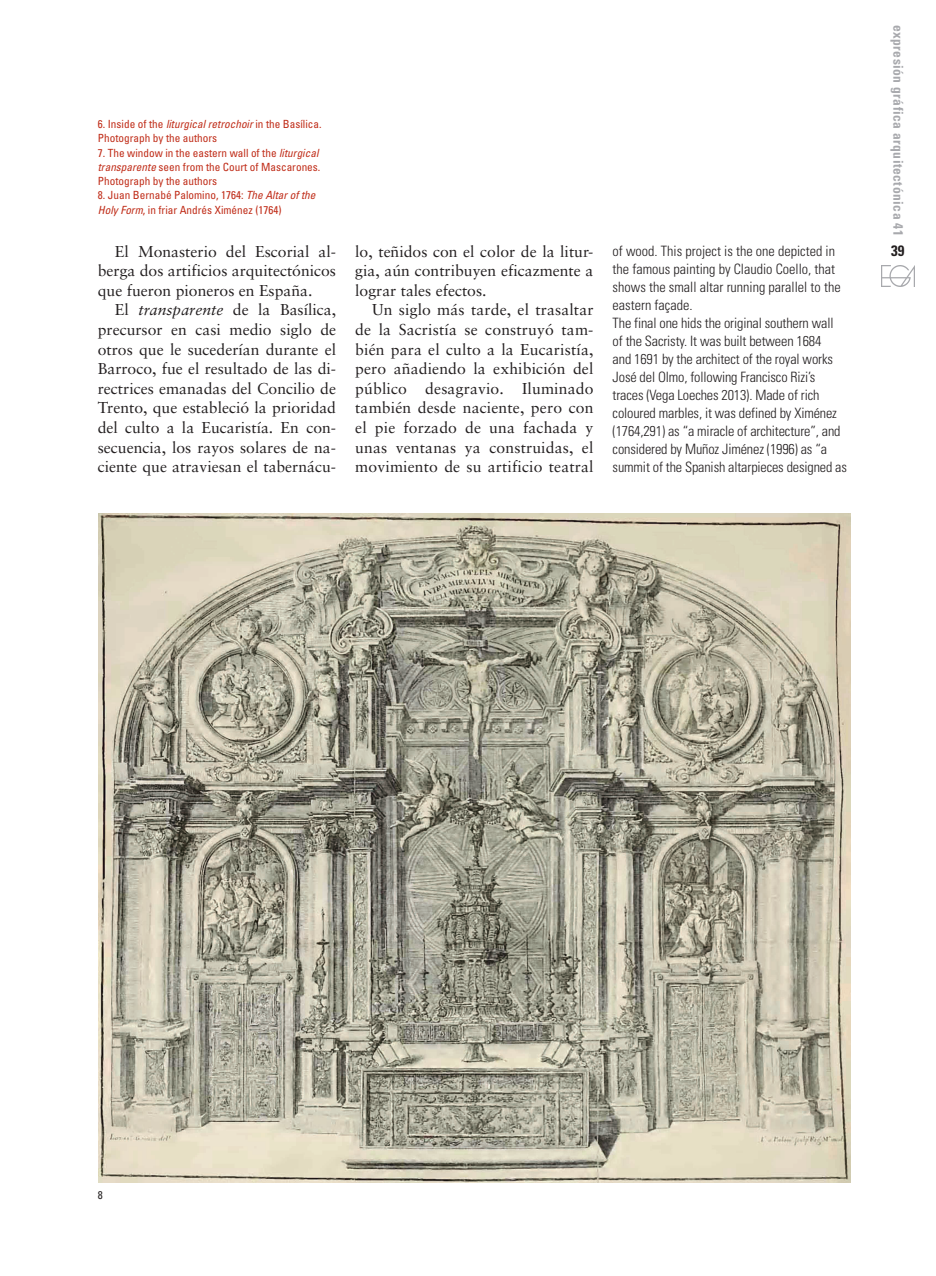
<style>
.page{position:relative;width:936px;height:1276px;background:#fff}
.page>*{position:absolute;margin:0;border:0;box-sizing:border-box;transform-origin:0 0}
.t1{font:15.75px/19.5px "Sabon";color:#231f20;text-align:justify}
.t2{font:700 condensed 15px "Univers";color:#231f20}
.t3{font:300 condensed 14.25px/18px "Univers";letter-spacing:-.01em;color:#231f20}
.t4{font:700 condensed 13.5px "Univers";letter-spacing:.035em;color:#a8a9ad}
.t5{font:condensed 11.25px/14.2px "Univers";color:#c02d19}
.PIES_DE_FOTO_INGLES{font:condensed 11.25px "Univers";color:#231f20}
.s1{font-style:italic}
</style>
<div class="page">
<img style="left:881px;top:265px;width:33px;height:21px">
<img style="left:98px;top:513px;width:752px;height:670px">
<p class="t5" style="left:98px;top:117px;width:225px">6. Inside of the <span class="s1">liturgical retrochoir</span> in the Basílica.<br>Photograph by the authors</p>
<p class="t5" style="left:98px;top:145px;width:224px">7. The window in the eastern wall of the <span class="s1">liturgical transparente</span> seen from the Court of Mascarones.<br>Photograph by the authors</p>
<p class="t5" style="left:98px;top:188px;width:219px">8. Juan Bernabé Palomino, 1764: <span class="s1">The Altar of the<br>Holy Form</span>, in friar Andrés Ximénez (1764)</p>
<p class="t1" style="left:98px;top:241px;width:240px;text-indent:17px">El Monasterio del Escorial al&shy;berga dos artificios arquitectónicos que fueron pioneros en España.</p>
<p class="t1" style="left:98px;top:300px;width:240px;text-indent:17px">El <span class="s1">transparente</span> de la Basílica, precursor en casi medio siglo de otros que le sucederían durante el Barroco, fue el resultado de las di&shy;rectrices emanadas del Concilio de Trento, que estableció la prioridad del culto a la Eucaristía. En con&shy;secuencia, los rayos solares de na&shy;ciente que atraviesan el tabernácu-</p>
<p class="t1" style="left:355px;top:241px;width:240px">lo, teñidos con el color de la litur&shy;gia, aún contribuyen eficazmente a lograr tales efectos.</p>
<p class="t1" style="left:355px;top:300px;width:240px;text-indent:17px">Un siglo más tarde, el trasaltar de la Sacristía se construyó tam&shy;bién para el culto a la Eucaristía, pero añadiendo la exhibición del público desagravio. Iluminado también desde naciente, pero con el pie forzado de una fachada y unas ventanas ya construidas, el movimiento de su artificio teatral</p>
<p class="t3" style="left:612px;top:242px;width:229px">of wood. This project is the one depicted in the famous painting by Claudio Coello, that shows the small altar running parallel to the eastern façade.</p>
<p class="t3" style="left:612px;top:314px;width:236px">The final one hids the original southern wall of the Sacristy. It was built between 1684<br>and 1691 by the architect of the royal works José del Olmo, following Francisco Rizi’s traces (Vega Loeches 2013). Made of rich coloured marbles, it was defined by Ximénez (1764,291) as “a miracle of architecture”, and considered by Muñoz Jiménez (1996) as “a summit of the Spanish altarpieces designed as</p>
<p class="t4" style="left:906px;top:25px;width:213px;rotate:90deg">expresión gráfica arquitectónica 41</p>
<p class="t2" style="left:891px;top:242px;width:15px">39</p>
<p class="PIES_DE_FOTO_INGLES" style="left:98px;top:1187px;width:6px">8</p>
</div>
